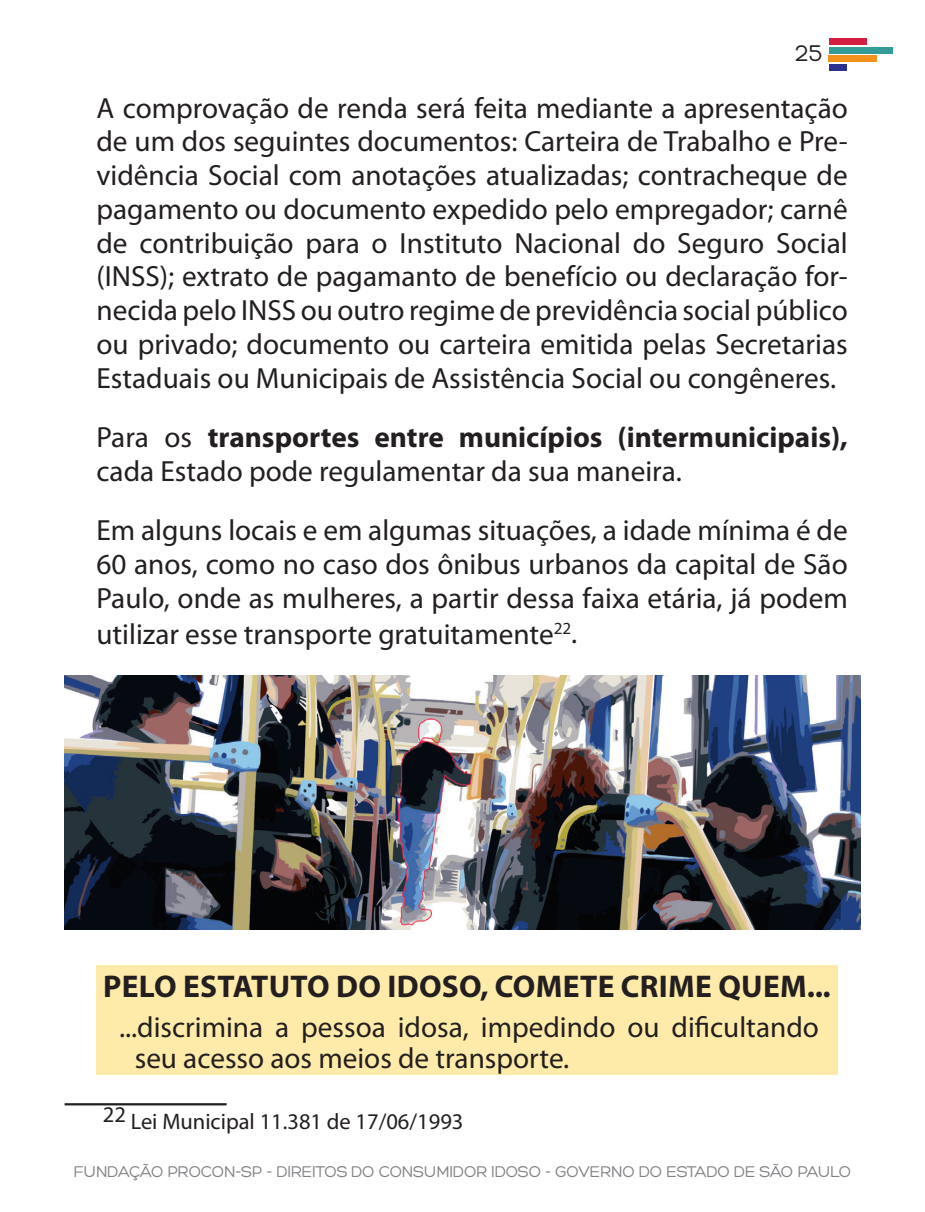
<style>
.page{position:relative;width:925px;height:1212px;background:#fff}
.page>*{position:absolute;margin:0;border:0;box-sizing:border-box;transform-origin:0 0}
.t1{font:700 31.5px "Myriad Pro";letter-spacing:.01em;color:#231f20}
.t2{font:29.25px/33.8px "Myriad Pro";color:#231f20;text-align:justify}
.t3{font:24.75px "Hero";color:#231f20}
.t4{font:22.5px "Myriad Pro";color:#231f20}
.t5{font:16.88px "Hero";letter-spacing:-.02em;color:#808285}
.s1{font-weight:700}
</style>
<div class="page">
<div style="left:829px;top:64px;width:17px;height:6px;background:#29328c"></div>
<div style="left:829px;top:56px;width:48px;height:6px;background:#f4911d"></div>
<div style="left:829px;top:47px;width:63px;height:6px;background:#339c97"></div>
<div style="left:829px;top:39px;width:38px;height:6px;background:#d41d42"></div>
<div style="left:96px;top:965px;width:742px;height:110px;background:#ffeba9"></div>
<hr style="left:65px;top:1103px;width:162px;height:2px;background:#231f20">
<img style="left:65px;top:675px;width:795px;height:255px">
<p class="t3" style="left:795px;top:41px;width:30px">25</p>
<p class="t2" style="left:96px;top:90px;width:753px">A comprovação de renda será feita mediante a apresentação de um dos seguintes documentos: Carteira de Trabalho e Pre&shy;vidência Social com anotações atualizadas; contracheque de pagamento ou documento expedido pelo empregador; carnê de contribuição para o Instituto Nacional do Seguro Social (INSS); extrato de pagamanto de benefício ou declaração for&shy;necida pelo INSS ou outro regime de previdência social público ou privado; documento ou carteira emitida pelas Secretarias Estaduais ou Municipais de Assistência Social ou congêneres.</p>
<p class="t2" style="left:96px;top:420px;width:753px">Para os <span class="s1">transportes entre municípios (intermunicipais), </span>cada Estado pode regulamentar da sua maneira.</p>
<p class="t2" style="left:96px;top:512px;width:753px;line-height:34.4px">Em alguns locais e em algumas situações, a idade mínima é de 60 anos, como no caso dos ônibus urbanos da capital de São Paulo, onde as mulheres, a partir dessa faixa etária, já podem utilizar esse transporte gratuitamente<sup>22</sup>.</p>
<p class="t1" style="left:103px;top:965px;width:729px">Pelo Estatuto do Idoso, comete crime quem...</p>
<p class="t2" style="left:135px;top:1011px;width:686px;line-height:31.5px;text-indent:-16px">...discrimina a pessoa idosa, impedindo ou dificultando seu acesso aos meios de transporte.</p>
<p class="t4" style="left:103px;top:1107px;width:362px">22 Lei Municipal 11.381 de 17/06/1993</p>
<p class="t5" style="left:73px;top:1163px;width:779px">FUNDAÇÃO PROCON-SP - DIREITOS DO CONSUMIDOR IDOSO - GOVERNO DO ESTADO DE SÃO PAULO</p>
</div>
